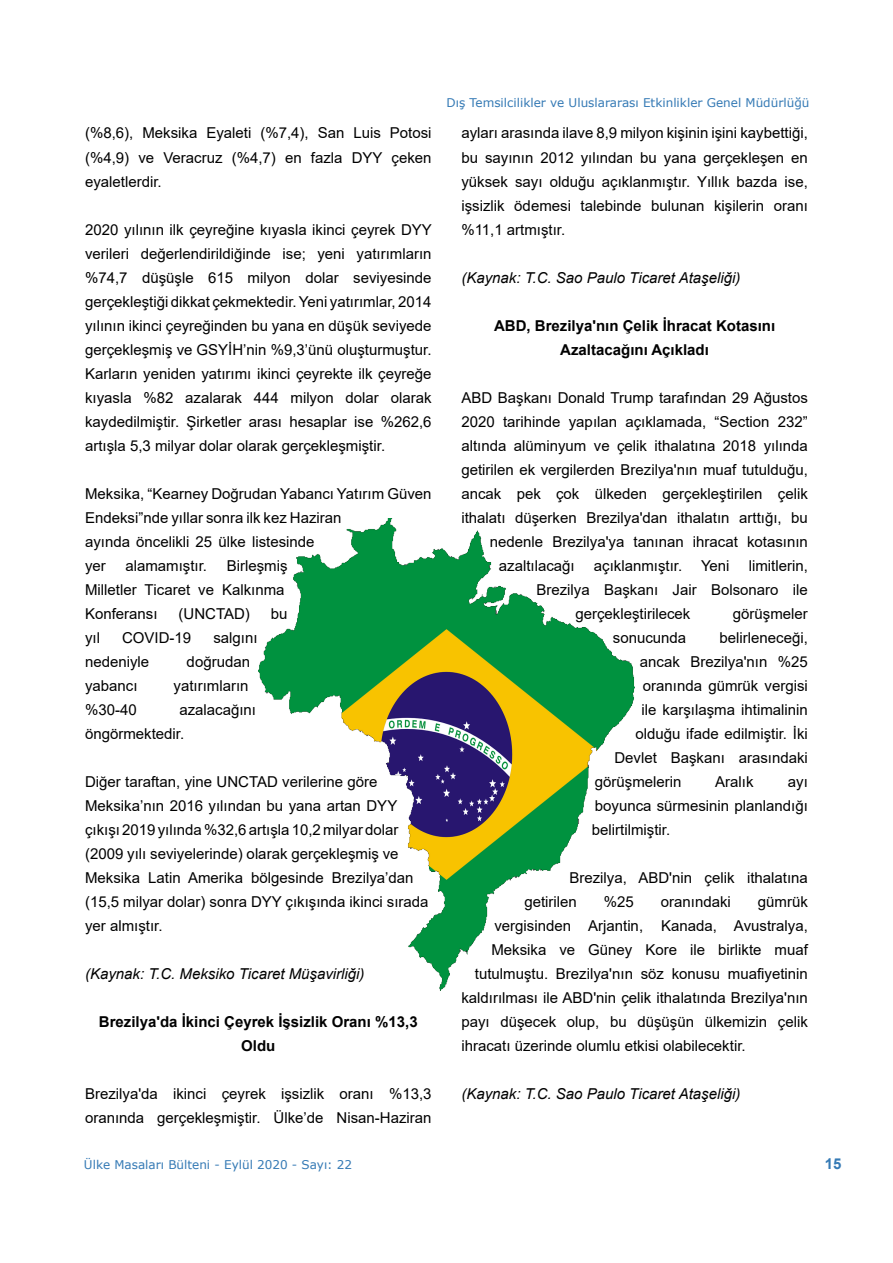
<style>
.page{position:relative;width:893px;height:1263px;background:#fff}
.page>*{position:absolute;margin:0;border:0;box-sizing:border-box;transform-origin:0 0}
.t1{font:15px/24px "Arial";color:#000}
.t2{font:italic 15px "Arial";color:#000}
.t3{font:700 15px/24px "Arial";color:#000;text-align:center}
.t4{font:700 15px "Arial";color:#357ab5}
.t5{font:12px "Verdana";color:#357ab5}
</style>
<div class="page">
<img style="left:258px;top:519px;width:377px;height:472px">
<p class="t1" style="left:85px;top:121px;width:348px;text-align:justify">(%8,6), Meksika Eyaleti (%7,4), San Luis Potosi (%4,9) ve Veracruz (%4,7) en fazla DYY çeken eyaletlerdir.</p>
<p class="t1" style="left:85px;top:217px;width:348px;text-align:justify">2020 yılının ilk çeyreğine kıyasla ikinci çeyrek DYY verileri değerlendirildiğinde ise; yeni yatırımların %74,7 düşüşle 615 milyon dolar seviyesinde gerçekleştiği dikkat çekmektedir. Yeni yatırımlar, 2014 yılının ikinci çeyreğinden bu yana en düşük seviyede gerçekleşmiş ve GSYİH’nin %9,3’ünü oluşturmuştur.<br>Karların yeniden yatırımı ikinci çeyrekte ilk çeyreğe kıyasla %82 azalarak 444 milyon dolar olarak kaydedilmiştir. Şirketler arası hesaplar ise %262,6 artışla 5,3 milyar dolar olarak gerçekleşmiştir.</p>
<p class="t1" style="left:85px;top:481px;width:348px">Meksika, “Kearney Doğrudan Yabancı Yatırım Güven Endeksi”nde yıllar sonra ilk kez Haziran<br>ayında öncelikli 25 ülke listesinde<br>yer</p>
<p class="t1" style="left:85px;top:553px;width:204px;text-indent:142px">Birleşmiş<br>Milletler Ticaret ve Kalkınma<br>Konferansı</p>
<p class="t1" style="left:125px;top:553px;width:83px">alamamıştır.</p>
<p class="t1" style="left:179px;top:601px;width:73px">(UNCTAD)</p>
<p class="t1" style="left:271px;top:601px;width:18px">bu</p>
<p class="t1" style="left:85px;top:625px;width:16px">yıl</p>
<p class="t1" style="left:122px;top:625px;width:71px">COVID-19</p>
<p class="t1" style="left:213px;top:625px;width:46px">salgını</p>
<p class="t1" style="left:85px;top:649px;width:66px">nedeniyle</p>
<p class="t1" style="left:187px;top:649px;width:65px">doğrudan</p>
<p class="t1" style="left:85px;top:673px;width:54px">yabancı</p>
<p class="t1" style="left:174px;top:673px;width:77px">yatırımların</p>
<p class="t1" style="left:85px;top:697px;width:53px">%30-40</p>
<p class="t1" style="left:85px;top:697px;width:172px;text-indent:94px">azalacağını öngörmektedir.</p>
<p class="t1" style="left:85px;top:769px;width:345px">Diğer taraftan, yine UNCTAD verilerine göre Meksika’nın 2016 yılından bu yana artan DYY çıkışı 2019 yılında %32,6 artışla 10,2 milyar dolar (2009 yılı seviyelerinde) olarak gerçekleşmiş ve Meksika Latin Amerika bölgesinde Brezilya’dan (15,5 milyar dolar) sonra DYY çıkışında ikinci sırada yer almıştır.</p>
<p class="t2" style="left:85px;top:964px;width:281px">(Kaynak: T.C. Meksiko Ticaret Müşavirliği)</p>
<p class="t3" style="left:99px;top:1009px;width:320px">Brezilya'da İkinci Çeyrek İşsizlik Oranı %13,3<br>Oldu</p>
<p class="t1" style="left:85px;top:1081px;width:348px">Brezilya'da ikinci çeyrek işsizlik oranı %13,3 oranında gerçekleşmiştir. Ülke’de Nisan-Haziran</p>
<p class="t5" style="left:446px;top:94px;width:364px">Dış Temsilcilikler ve Uluslararası Etkinlikler Genel Müdürlüğü</p>
<p class="t1" style="left:461px;top:121px;width:348px;text-align:justify">ayları arasında ilave 8,9 milyon kişinin işini kaybettiği, bu sayının 2012 yılından bu yana gerçekleşen en yüksek sayı olduğu açıklanmıştır. Yıllık bazda ise, işsizlik ödemesi talebinde bulunan kişilerin oranı %11,1 artmıştır.</p>
<p class="t2" style="left:461px;top:268px;width:281px">(Kaynak: T.C. Sao Paulo Ticaret Ataşeliği)</p>
<p class="t3" style="left:494px;top:313px;width:283px">ABD, Brezilya'nın Çelik İhracat Kotasını<br>Azaltacağını Açıkladı</p>
<p class="t1" style="left:461px;top:385px;width:348px">ABD Başkanı Donald Trump tarafından 29 Ağustos</p>
<p class="t1" style="left:461px;top:409px;width:348px">2020 tarihinde yapılan açıklamada, “Section 232”</p>
<p class="t1" style="left:461px;top:433px;width:348px">altında alüminyum ve çelik ithalatına 2018 yılında</p>
<p class="t1" style="left:461px;top:457px;width:348px">getirilen ek vergilerden Brezilya'nın muaf tutulduğu,</p>
<p class="t1" style="left:461px;top:481px;width:348px">ancak pek çok ülkeden gerçekleştirilen çelik</p>
<p class="t1" style="left:461px;top:505px;width:348px">ithalatı düşerken Brezilya'dan ithalatın arttığı, bu</p>
<p class="t1" style="left:490px;top:529px;width:319px">nedenle Brezilya'ya tanınan ihracat kotasının</p>
<p class="t1" style="left:499px;top:553px;width:77px">azaltılacağı</p>
<p class="t1" style="left:594px;top:553px;width:90px">açıklanmıştır.</p>
<p class="t1" style="left:701px;top:553px;width:30px">Yeni</p>
<p class="t1" style="left:749px;top:553px;width:61px">limitlerin,</p>
<p class="t1" style="left:536px;top:577px;width:273px">Brezilya Başkanı Jair Bolsonaro ile</p>
<p class="t1" style="left:575px;top:601px;width:117px">gerçekleştirilecek</p>
<p class="t1" style="left:733px;top:601px;width:77px">görüşmeler</p>
<p class="t1" style="left:613px;top:625px;width:75px">sonucunda</p>
<p class="t1" style="left:719px;top:625px;width:90px">belirleneceği,</p>
<p class="t1" style="left:640px;top:649px;width:169px">ancak Brezilya'nın %25</p>
<p class="t1" style="left:643px;top:673px;width:166px">oranında gümrük vergisi</p>
<p class="t1" style="left:641px;top:697px;width:168px">ile karşılaşma ihtimalinin</p>
<p class="t1" style="left:635px;top:721px;width:174px">olduğu ifade edilmiştir. İki</p>
<p class="t1" style="left:614px;top:745px;width:195px">Devlet Başkanı arasındaki</p>
<p class="t1" style="left:595px;top:769px;width:88px">görüşmelerin</p>
<p class="t1" style="left:715px;top:769px;width:40px">Aralık</p>
<p class="t1" style="left:592px;top:769px;width:217px;text-align:justify;text-indent:196px">ayı boyunca sürmesinin planlandığı belirtilmiştir.</p>
<p class="t1" style="left:524px;top:865px;width:285px;text-indent:45px">Brezilya, ABD'nin çelik ithalatına getirilen</p>
<p class="t1" style="left:604px;top:889px;width:32px">%25</p>
<p class="t1" style="left:661px;top:889px;width:72px">oranındaki</p>
<p class="t1" style="left:758px;top:889px;width:52px">gümrük</p>
<p class="t1" style="left:494px;top:913px;width:315px">vergisinden Arjantin, Kanada, Avustralya,</p>
<p class="t1" style="left:491px;top:937px;width:318px">Meksika ve Güney Kore ile birlikte muaf</p>
<p class="t1" style="left:475px;top:961px;width:334px">tutulmuştu. Brezilya'nın söz konusu muafiyetinin</p>
<p class="t1" style="left:461px;top:985px;width:348px">kaldırılması ile ABD'nin çelik ithalatında Brezilya'nın</p>
<p class="t1" style="left:461px;top:1009px;width:348px">payı düşecek olup, bu düşüşün ülkemizin çelik</p>
<p class="t1" style="left:461px;top:1033px;width:286px">ihracatı üzerinde olumlu etkisi olabilecektir.</p>
<p class="t2" style="left:461px;top:1084px;width:281px">(Kaynak: T.C. Sao Paulo Ticaret Ataşeliği)</p>
<p class="t5" style="left:84px;top:1157px;width:270px">Ülke Masaları Bülteni - Eylül 2020 - Sayı: 22</p>
<p class="t4" style="left:825px;top:1153px;width:18px">15</p>
</div>
